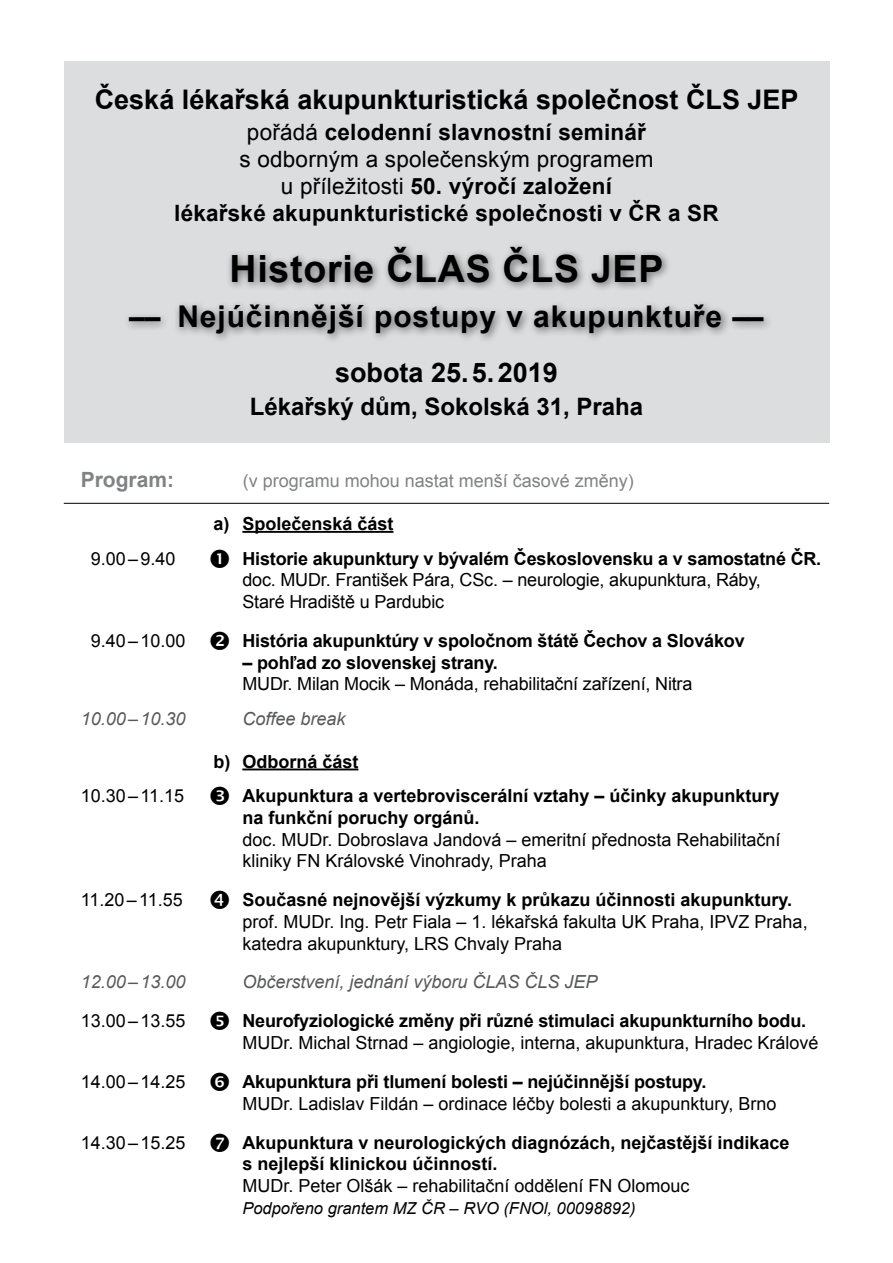
<style>
.page{position:relative;width:893px;height:1263px;background:#fff}
.page>*{position:absolute;margin:0;border:0;box-sizing:border-box;transform-origin:0 0}
.t1{font:700 37.5px "Arial";letter-spacing:.02em;color:#000}
.t2{font:700 30px "Arial";letter-spacing:.03em;color:#000}
.heading_1{font:700 27px "Arial";color:#000}
.t3{font:700 24px "Arial";color:#000}
.t4{font:700 22.5px/27px "Arial";letter-spacing:.01em;color:#000;text-align:center}
.Normální__síť_WWW{font:700 21px "Arial";color:#808285}
.t5{font:18px/21.6px "Arial";color:#000}
.t6{font:700 18px/21.6px "Arial";color:#000}
.t7{font:italic 18px "Arial";color:#58595b}
.Normální__síť_WWW-2{font:18px "Arial";color:#808285}
.t8{font:italic 16.5px "Arial";color:#000}
.s1{font-weight:400}
.s2{font-size:28.5px}
.s3{font-weight:700}
</style>
<div class="page">
<div style="left:65px;top:62px;width:765px;height:381px;background:#dcddde"></div>
<div style="left:123px;top:242px;width:651px;height:102px;background:#000;opacity:.55"></div>
<hr style="left:242px;top:531px;width:151px;height:2px;background:#000">
<hr style="left:242px;top:768px;width:116px;height:2px;background:#000">
<hr style="left:64px;top:503px;width:765px;height:1px;background:#000">
<p class="heading_1" style="left:95px;top:81px;width:705px">Česká lékařská akupunkturistická společnost ČLS JEP</p>
<p class="t4" style="left:174px;top:119px;width:546px"><span class="s1">pořádá</span> celodenní slavnostní seminář<br><span class="s1">s odborným a společenským programem<br>u příležitosti</span> 50. výročí založení<br>lékařské akupunkturistické společnosti v ČR a SR</p>
<p class="t1" style="left:230px;top:245px;width:435px">Historie ČLAS ČLS JEP</p>
<p class="t2" style="left:129px;top:297px;width:636px"><span class="s2">––</span> Nejúčinnější postupy v akupunktuře <span class="s2">––</span></p>
<p class="heading_1" style="left:335px;top:355px;width:224px">sobota 25.5.2019</p>
<p class="t3" style="left:250px;top:391px;width:395px">Lékařský dům, Sokolská 31, Praha</p>
<p class="Normální__síť_WWW" style="left:81px;top:466px;width:95px">Program:</p>
<p class="Normální__síť_WWW-2" style="left:243px;top:469px;width:393px">(v programu mohou nastat menší časové změny)</p>
<p class="t6" style="left:213px;top:513px;width:182px">a) Společenská část</p>
<p class="t5" style="left:91px;top:548px;width:86px">9.00–9.40</p>
<p class="t5" style="left:242px;top:548px;width:580px"><span class="s3">Historie akupunktury v bývalém Československu a v samostatné ČR. </span>doc. MUDr. František Pára, CSc. – neurologie, akupunktura, Ráby,<br>Staré Hradiště u Pardubic</p>
<p class="t5" style="left:91px;top:630px;width:96px">9.40–10.00</p>
<p class="t6" style="left:242px;top:631px;width:504px">História akupunktúry v spoločnom štátě Čechov a Slovákov</p>
<p class="t5" style="left:242px;top:652px;width:452px"><span class="s3">– pohľad zo slovenskej strany.<br></span>MUDr. Milan Mocik – Monáda, rehabilitační zařízení, Nitra</p>
<p class="t7" style="left:81px;top:707px;width:106px">10.00–10.30</p>
<p class="t7" style="left:242px;top:707px;width:105px">Coffee break</p>
<p class="t6" style="left:213px;top:751px;width:147px">b) Odborná část</p>
<p class="t5" style="left:81px;top:785px;width:105px">10.30–11.15</p>
<p class="t5" style="left:242px;top:785px;width:540px"><span class="s3">Akupunktura a vertebroviscerální vztahy – účinky akupunktury na funkční poruchy orgánů.<br></span>doc. MUDr. Dobroslava Jandová – emeritní přednosta Rehabilitační kliniky FN Královské Vinohrady, Praha</p>
<p class="t5" style="left:81px;top:889px;width:103px">11.20–11.55</p>
<p class="t5" style="left:242px;top:889px;width:567px"><span class="s3">Současné nejnovější výzkumy k průkazu účinnosti akupunktury. </span>prof. MUDr. Ing. Petr Fiala – 1. lékařská fakulta UK Praha, IPVZ Praha, katedra akupunktury, LRS Chvaly Praha</p>
<p class="t7" style="left:81px;top:970px;width:106px">12.00 – 13.00</p>
<p class="t7" style="left:242px;top:970px;width:357px">Občerstvení, jednání výboru ČLAS ČLS JEP</p>
<p class="t5" style="left:81px;top:1010px;width:106px">13.00–13.55</p>
<p class="t5" style="left:242px;top:1010px;width:578px"><span class="s3">Neurofyziologické změny při různé stimulaci akupunkturního bodu.<br></span>MUDr. Michal Strnad – angiologie, interna, akupunktura, Hradec Králové</p>
<p class="t5" style="left:81px;top:1071px;width:106px">14.00–14.25</p>
<p class="t5" style="left:242px;top:1071px;width:535px"><span class="s3">Akupunktura při tlumení bolesti – nejúčinnější postupy.<br></span>MUDr. Ladislav Fildán – ordinace léčby bolesti a akupunktury, Brno</p>
<p class="t5" style="left:81px;top:1132px;width:106px">14.30–15.25</p>
<p class="t6" style="left:242px;top:1132px;width:549px">Akupunktura v neurologických diagnózách, nejčastější indikace s nejlepší klinickou účinností.<br><span class="s1">MUDr. Peter Olšák – rehabilitační oddělení FN Olomouc</span></p>
<p class="t8" style="left:242px;top:1197px;width:395px">Podpořeno grantem MZ ČR – RVO (FNOl, 00098892)</p>
</div>
